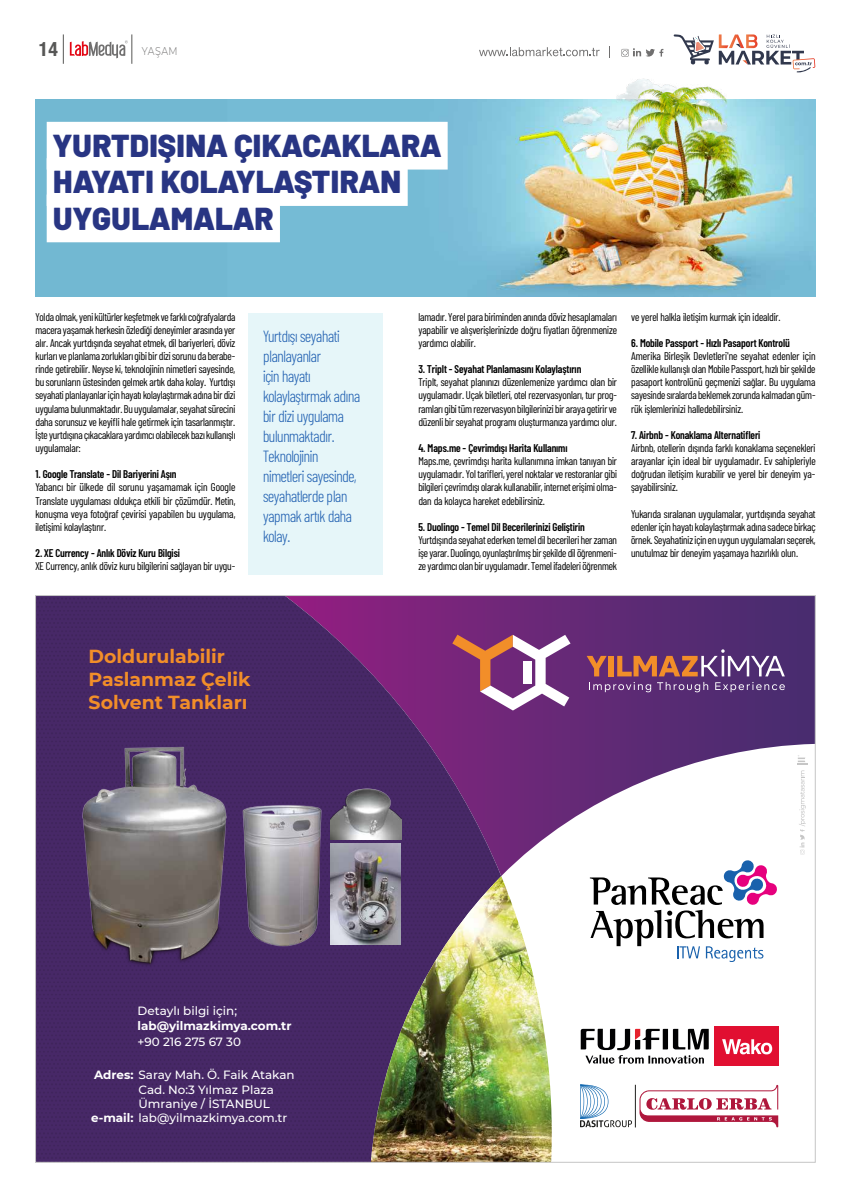
<style>
.page{position:relative;width:851px;height:1198px;background:#fff}
.page>*{position:absolute;margin:0;border:0;box-sizing:border-box;transform-origin:0 0}
.t1{font:900 31.88px/36.4px "Barlow";color:#283583}
.t2{font:700 condensed 19.75px "Helvetica Neue LT Pro";color:#575756}
.t3{font:700 18.88px/22.6px "Montserrat";color:#f28e29}
.t4{font:300 16.25px/20px "Barlow Condensed";letter-spacing:-.02em;color:#2362b2}
.t5{font:500 11.88px/14.2px "Montserrat";color:#fff}
.t6{font:700 11.88px "Montserrat";color:#fff}
.t7{font:11.25px/13.1px "Barlow Condensed";letter-spacing:-.01em;color:#000;text-align:justify}
.t8{font:600 11.25px "Barlow Condensed";letter-spacing:-.01em;color:#000}
.t9{font:300 11.25px "Montserrat";letter-spacing:.05em;color:#706f6f;scale:.85 1}
.s1{font-weight:700}
</style>
<div class="page">
<svg style="left:501px;top:597px;width:312px;height:279px"></svg>
<img style="left:37px;top:597px;width:464px;height:563px">
<img style="left:371px;top:876px;width:180px;height:284px">
<div style="left:714px;top:1026px;width:64px;height:40px;background:#e10f31"></div>
<svg style="left:580px;top:1028px;width:128px;height:35px"></svg>
<svg style="left:722px;top:1039px;width:50px;height:15px"></svg>
<svg style="left:639px;top:1085px;width:139px;height:42px"></svg>
<hr style="left:634px;top:1084px;width:1px;height:43px;background:#20201e">
<svg style="left:580px;top:1084px;width:52px;height:43px"></svg>
<svg style="left:589px;top:859px;width:188px;height:103px"></svg>
<svg style="left:586px;top:656px;width:20px;height:20px"></svg>
<div style="left:608px;top:656px;width:5px;height:20px;background:#f28e29"></div>
<svg style="left:617px;top:649px;width:167px;height:27px;background:#875875"></svg>
<svg style="left:452px;top:634px;width:118px;height:76px"></svg>
<svg style="left:589px;top:682px;width:62px;height:10px"></svg>
<svg style="left:657px;top:682px;width:51px;height:10px"></svg>
<svg style="left:715px;top:682px;width:69px;height:10px"></svg>
<img style="left:351px;top:843px;width:50px;height:101px">
<img style="left:331px;top:786px;width:71px;height:53px">
<img style="left:238px;top:790px;width:113px;height:166px">
<img style="left:73px;top:736px;width:165px;height:231px">
<svg style="left:797px;top:755px;width:10px;height:99px"></svg>
<img style="left:35px;top:99px;width:780px;height:198px">
<div style="left:47px;top:122px;width:400px;height:48px;background:#fff"></div>
<div style="left:47px;top:158px;width:360px;height:48px;background:#fff"></div>
<div style="left:47px;top:195px;width:233px;height:47px;background:#fff"></div>
<div style="left:248px;top:313px;width:135px;height:261px;background:#e6f6f9"></div>
<img style="left:488px;top:46px;width:327px;height:105px">
<svg style="left:70px;top:40px;width:58px;height:18px"></svg>
<hr style="left:63px;top:34px;width:1px;height:30px;background:#575756">
<hr style="left:132px;top:34px;width:1px;height:30px;background:#575756">
<svg style="left:673px;top:34px;width:142px;height:38px"></svg>
<svg style="left:621px;top:48px;width:42px;height:9px"></svg>
<svg style="left:479px;top:47px;width:120px;height:9px"></svg>
<h2 class="t2" style="left:39px;top:37px;width:20px">14</h2>
<p class="t9" style="left:142px;top:43px;width:44px">YAŞAM</p>
<h1 class="t1" style="left:53px;top:125px;width:390px">YURTDIŞINA ÇIKACAKLARA<br>HAYATI KOLAYLAŞTIRAN<br>UYGULAMALAR</h1>
<p class="t7" style="left:35px;top:309px;width:201px">Yolda olmak, yeni kültürler keşfetmek ve farklı coğrafyalarda macera yaşamak herkesin özlediği deneyimler arasında yer alır. Ancak yurtdışında seyahat etmek, dil bariyerleri, döviz kurları ve planlama zorlukları gibi bir dizi sorunu da berabe&shy;rinde getirebilir. Neyse ki, teknolojinin nimetleri sayesinde, bu sorunların üstesinden gelmek artık daha kolay. Yurtdışı seyahati planlayanlar için hayatı kolaylaştırmak adına bir dizi uygulama bulunmaktadır. Bu uygulamalar, seyahat sürecini daha sorunsuz ve keyifli hale getirmek için tasarlanmıştır.<br>İşte yurtdışına çıkacaklara yardımcı olabilecek bazı kullanışlı uygulamalar:</p>
<p class="t8" style="left:35px;top:466px;width:143px">1. Google Translate - Dil Bariyerini Aşın</p>
<p class="t7" style="left:35px;top:480px;width:201px">Yabancı bir ülkede dil sorunu yaşamamak için Google Translate uygulaması oldukça etkili bir çözümdür. Metin, konuşma veya fotoğraf çevirisi yapabilen bu uygulama, iletişimi kolaylaştırır.</p>
<p class="t8" style="left:35px;top:545px;width:146px">2. XE Currency - Anlık Döviz Kuru Bilgisi</p>
<p class="t7" style="left:35px;top:559px;width:201px">XE Currency, anlık döviz kuru bilgilerini sağlayan bir uygu-</p>
<h3 class="t4" style="left:263px;top:325px;width:99px">Yurtdışı seyahati planlayanlar<br>için hayatı kolaylaştırmak adına bir dizi uygulama bulunmaktadır.<br>Teknolojinin nimetleri sayesinde, seyahatlerde plan yapmak artık daha kolay.</h3>
<h3 class="t3" style="left:89px;top:644px;width:163px">Doldurulabilir<br>Paslanmaz Çelik<br>Solvent Tankları</h3>
<p class="t7" style="left:418px;top:309px;width:200px">lamadır. Yerel para biriminden anında döviz hesaplamaları yapabilir ve alışverişlerinizde doğru fiyatları öğrenmenize yardımcı olabilir.</p>
<p class="t8" style="left:418px;top:361px;width:164px">3. TripIt - Seyahat Planlamasını Kolaylaştırın</p>
<p class="t7" style="left:418px;top:375px;width:200px">TripIt, seyahat planınızı düzenlemenize yardımcı olan bir uygulamadır. Uçak biletleri, otel rezervasyonları, tur prog&shy;ramları gibi tüm rezervasyon bilgilerinizi bir araya getirir ve düzenli bir seyahat programı oluşturmanıza yardımcı olur.</p>
<p class="t8" style="left:418px;top:440px;width:151px">4. Maps.me - Çevrimdışı Harita Kullanımı</p>
<p class="t7" style="left:418px;top:454px;width:200px">Maps.me, çevrimdışı harita kullanımına imkan tanıyan bir uygulamadır. Yol tarifleri, yerel noktalar ve restoranlar gibi bilgileri çevrimdışı olarak kullanabilir, internet erişimi olma&shy;dan da kolayca hareket edebilirsiniz.</p>
<p class="t8" style="left:418px;top:519px;width:168px">5. Duolingo - Temel Dil Becerilerinizi Geliştirin</p>
<p class="t7" style="left:418px;top:532px;width:200px">Yurtdışında seyahat ederken temel dil becerileri her zaman işe yarar. Duolingo, oyunlaştırılmış bir şekilde dil öğrenmeni&shy;ze yardımcı olan bir uygulamadır. Temel ifadeleri öğrenmek</p>
<p class="t7" style="left:631px;top:309px;width:151px">ve yerel halkla iletişim kurmak için idealdir.</p>
<p class="t8" style="left:631px;top:335px;width:160px">6. Mobile Passport - Hızlı Pasaport Kontrolü</p>
<p class="t7" style="left:631px;top:349px;width:186px">Amerika Birleşik Devletleri'ne seyahat edenler için özellikle kullanışlı olan Mobile Passport, hızlı bir şekilde pasaport kontrolünü geçmenizi sağlar. Bu uygulama sayesinde sıralarda beklemek zorunda kalmadan güm&shy;rük işlemlerinizi halledebilirsiniz.</p>
<p class="t8" style="left:631px;top:427px;width:131px">7. Airbnb - Konaklama Alternatifleri</p>
<p class="t7" style="left:631px;top:440px;width:186px">Airbnb, otellerin dışında farklı konaklama seçenekleri arayanlar için ideal bir uygulamadır. Ev sahipleriyle doğrudan iletişim kurabilir ve yerel bir deneyim ya&shy;şayabilirsiniz.</p>
<p class="t7" style="left:631px;top:506px;width:186px">Yukarıda sıralanan uygulamalar, yurtdışında seyahat edenler için hayatı kolaylaştırmak adına sadece birkaç örnek. Seyahatiniz için en uygun uygulamaları seçerek, unutulmaz bir deneyim yaşamaya hazırlıklı olun.</p>
<p class="t5" style="left:137px;top:1003px;width:101px">Detaylı bilgi için;</p>
<p class="t5" style="left:137px;top:1033px;width:105px">+90 216 275 67 30</p>
<p class="t6" style="left:137px;top:1017px;width:155px">lab@yilmazkimya.com.tr</p>
<p class="t5" style="left:94px;top:1067px;width:202px"><span class="s1">Adres:</span> Saray Mah. Ö. Faik Atakan</p>
<p class="t5" style="left:91px;top:1110px;width:198px"><span class="s1">e-mail:</span> lab@yilmazkimya.com.tr</p>
<p class="t5" style="left:138px;top:1081px;width:137px">Cad. No:3 Yılmaz Plaza<br>Ümraniye / İSTANBUL</p>
</div>
